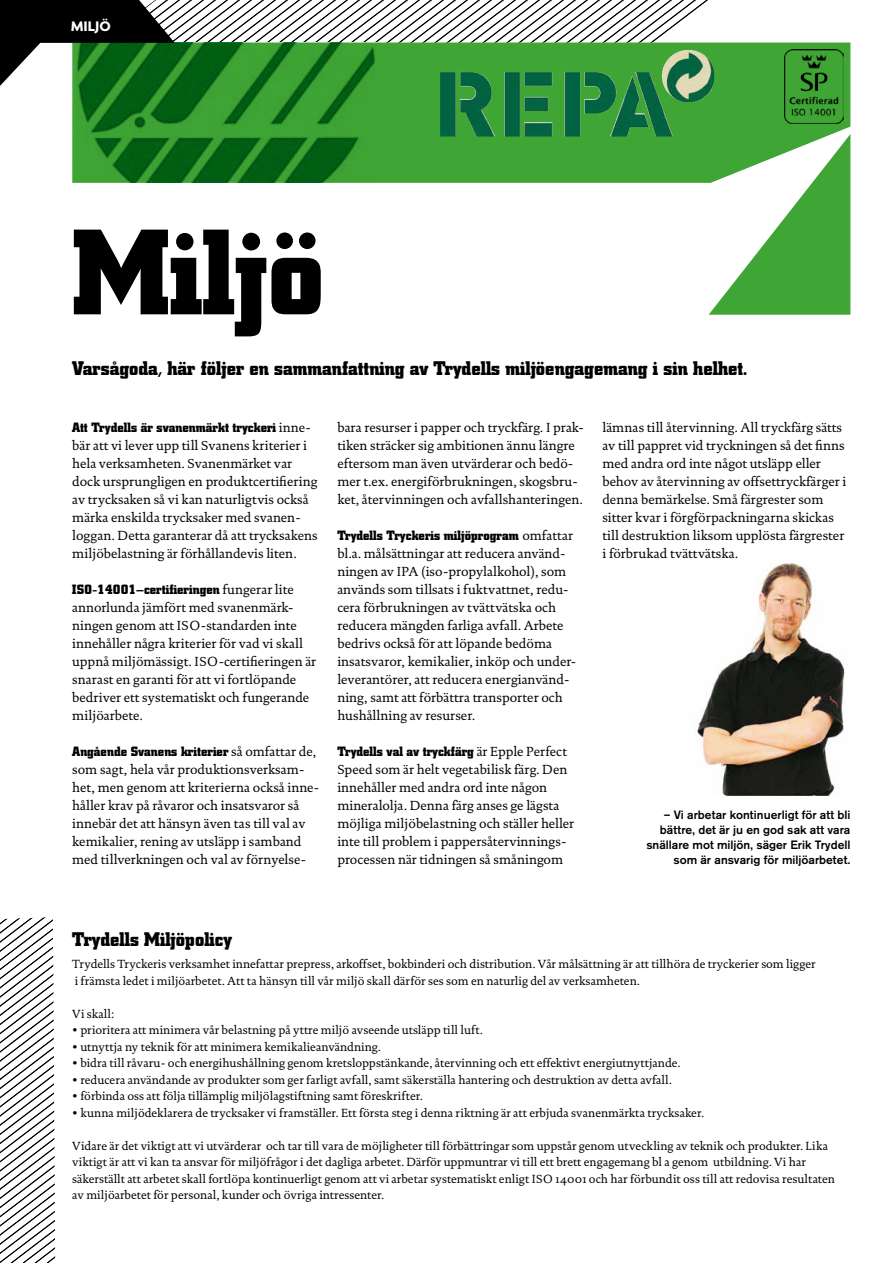
<style>
.page{position:relative;width:893px;height:1263px;background:#fff}
.page>*{position:absolute;margin:0;border:0;box-sizing:border-box;transform-origin:0 0}
.t1{font:700 120px "City";color:#000}
.t2{font:700 19.5px "City";color:#000}
.t3{font:700 15px "Agenda";color:#fff}
.t4{font:13.35px/18px "DTL Documenta ST";color:#000}
.t5{font:700 13.35px "City";color:#000}
.t6{font:12px/16.5px "DTL Documenta ST";color:#000}
.t7{font:500 12px/15px "Akzidenz Grotesk BQ";color:#000;text-align:right}
.s1{font-family:"DTL Documenta ST";font-weight:400}
</style>
<div class="page">
<img style="left:697px;top:563px;width:148px;height:233px">
<svg style="left:72px;top:43px;width:778px;height:140px;background:#2e902f"></svg>
<svg style="left:709px;top:134px;width:141px;height:181px"></svg>
<svg style="left:0;top:917px;width:55px;height:346px"></svg>
<svg style="left:0;top:0;width:713px;height:86px"></svg>
<img style="left:456px;top:50px;width:258px;height:52px">
<p class="t3" style="left:71px;top:17px;width:42px">MILJÖ</p>
<h1 class="t1" style="left:72px;top:206px;width:254px">Miljö</h1>
<h2 class="t2" style="left:72px;top:357px;width:676px">Varsågoda, här följer en sammanfattning av Trydells miljöengagemang i sin helhet.</h2>
<p class="t5" style="left:72px;top:420px;width:240px">Att Trydells är svanenmärkt tryckeri <span class="s1">inne-</span></p>
<p class="t4" style="left:72px;top:436px;width:247px">bär att vi lever upp till Svanens kriterier i hela verksamheten. Svanenmärket var dock ursprungligen en produktcertifiering av trycksaken så vi kan naturligtvis också märka enskilda trycksaker med svanen&shy;loggan. Detta garanterar då att trycksakens miljöbelastning är förhållandevis liten.</p>
<p class="t5" style="left:72px;top:582px;width:223px">ISO-14001–certifieringen <span class="s1">fungerar lite</span></p>
<p class="t4" style="left:72px;top:598px;width:245px">annorlunda jämfört med svanenmärk&shy;ningen genom att ISO-standarden inte innehåller några kriterier för vad vi skall uppnå miljömässigt. ISO-certifieringen är snarast en garanti för att vi fortlöpande bedriver ett systematiskt och fungerande miljöarbete.</p>
<p class="t5" style="left:72px;top:744px;width:246px">Angående Svanens kriterier <span class="s1">så omfattar de,</span></p>
<p class="t4" style="left:72px;top:760px;width:249px">som sagt, hela vår produktionsverksam&shy;het, men genom att kriterierna också inne&shy;håller krav på råvaror och insatsvaror så innebär det att hänsyn även tas till val av kemikalier, rening av utsläpp i samband med tillverkningen och val av förnyelse-</p>
<p class="t4" style="left:337px;top:418px;width:248px">bara resurser i papper och tryckfärg. I prak&shy;tiken sträcker sig ambitionen ännu längre eftersom man även utvärderar och bedö&shy;mer t.ex. energiförbrukningen, skogsbru&shy;ket, återvinningen och avfallshanteringen.</p>
<p class="t5" style="left:337px;top:528px;width:237px">Trydells Tryckeris miljöprogram <span class="s1">omfattar</span></p>
<p class="t4" style="left:337px;top:544px;width:241px">bl.a. målsättningar att reducera använd&shy;ningen av IPA (iso-propylalkohol), som används som tillsats i fuktvattnet, redu&shy;cera förbrukningen av tvättvätska och reducera mängden farliga avfall. Arbete bedrivs också för att löpande bedöma insatsvaror, kemikalier, inköp och under&shy;leverantörer, att reducera energianvänd&shy;ning, samt att förbättra transporter och hushållning av resurser.</p>
<p class="t5" style="left:337px;top:744px;width:231px">Trydells val av tryckfärg <span class="s1">är Epple Perfect</span></p>
<p class="t4" style="left:337px;top:760px;width:238px">Speed som är helt vegetabilisk färg. Den innehåller med andra ord inte någon mineralolja. Denna färg anses ge lägsta möjliga miljöbelastning och ställer heller inte till problem i pappersåtervinnings&shy;processen när tidningen så småningom</p>
<p class="t4" style="left:602px;top:418px;width:245px">lämnas till återvinning. All tryckfärg sätts av till pappret vid tryckningen så det finns med andra ord inte något utsläpp eller behov av återvinning av offsettryckfärger i denna bemärkelse. Små färgrester som sitter kvar i förgförpackningarna skickas till destruktion liksom upplösta färgrester i förbrukad tvättvätska.</p>
<p class="t7" style="left:646px;top:807px;width:206px">– Vi arbetar kontinuerligt för att bli bättre, det är ju en god sak att vara snällare mot miljön, säger Erik Trydell som är ansvarig för miljöarbetet.</p>
<h2 class="t2" style="left:72px;top:928px;width:161px">Trydells Miljöpolicy</h2>
<p class="t6" style="left:72px;top:956px;width:745px">Trydells Tryckeris verksamhet innefattar prepress, arkoffset, bokbinderi och distribution. Vår målsättning är att tillhöra de tryckerier som ligger i främsta ledet i miljöarbetet. Att ta hänsyn till vår miljö skall därför ses som en naturlig del av verksamheten.</p>
<p class="t6" style="left:72px;top:1005px;width:44px">Vi skall:</p>
<p class="t6" style="left:72px;top:1022px;width:412px">• prioritera att minimera vår belastning på yttre miljö avseende utsläpp till luft.</p>
<p class="t6" style="left:72px;top:1038px;width:310px">• utnyttja ny teknik för att minimera kemikalieanvändning.</p>
<p class="t6" style="left:72px;top:1055px;width:610px">• bidra till råvaru- och energihushållning genom kretsloppstänkande, återvinning och ett effektivt energiutnyttjande.</p>
<p class="t6" style="left:72px;top:1071px;width:601px">• reducera användande av produkter som ger farligt avfall, samt säkerställa hantering och destruktion av detta avfall.</p>
<p class="t6" style="left:72px;top:1088px;width:352px">• förbinda oss att följa tillämplig miljölagstiftning samt föreskrifter.</p>
<p class="t6" style="left:72px;top:1104px;width:633px">• kunna miljödeklarera de trycksaker vi framställer. Ett första steg i denna riktning är att erbjuda svanenmärkta trycksaker.</p>
<p class="t6" style="left:72px;top:1137px;width:764px">Vidare är det viktigt att vi utvärderar och tar till vara de möjligheter till förbättringar som uppstår genom utveckling av teknik och produkter. Lika viktigt är att vi kan ta ansvar för miljöfrågor i det dagliga arbetet. Därför uppmuntrar vi till ett brett engagemang bl a genom utbildning. Vi har säkerställt att arbetet skall fortlöpa kontinuerligt genom att vi arbetar systematiskt enligt ISO 14001 och har förbundit oss till att redovisa resultaten av miljöarbetet för personal, kunder och övriga intressenter.</p>
</div>
